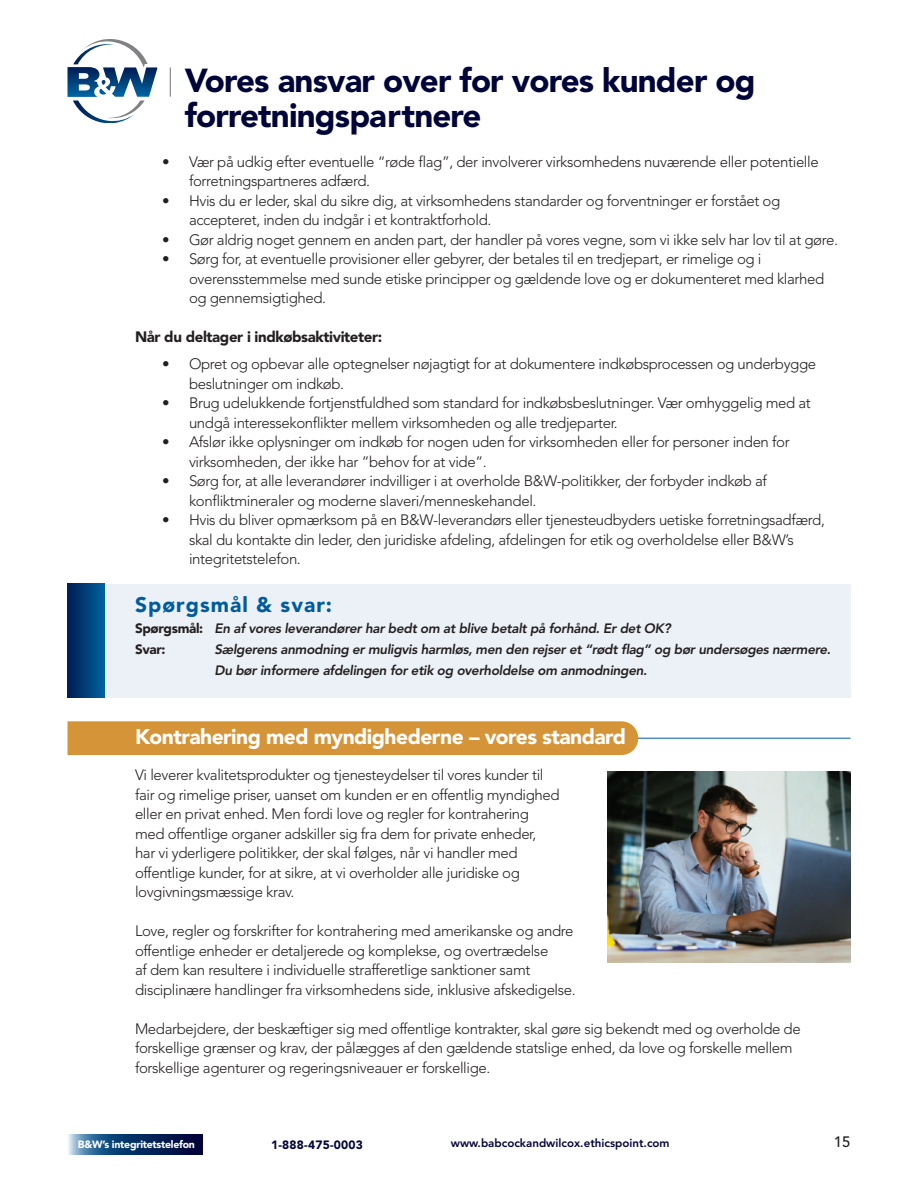
<style>
.page{position:relative;width:918px;height:1188px;background:#fff}
.page>*{position:absolute;margin:0;border:0;box-sizing:border-box;transform-origin:0 0}
.t1{font:900 33px/34.5px "Avenir LT Std";letter-spacing:-.025em;color:#000539}
.H_2{font:900 21px "Avenir LT Std";letter-spacing:-.025em;color:#fff}
.t2{font:900 21px "Avenir LT Std";letter-spacing:.05em;color:#005c9c}
.t3{font:300 15px/19.5px "Avenir LT Std";letter-spacing:-.025em;color:#231f20}
.t4{font:900 15px "Avenir LT Std";letter-spacing:-.025em;color:#231f20}
.t5{font:500 15px "Avenir LT Std";color:#231f20}
.t6{font:italic 800 13.5px/21px "Avenir LT Std";letter-spacing:-.025em;color:#231f20}
.t7{font:900 13.5px "Avenir LT Std";color:#231f20}
.t8{font:900 12px "Avenir LT Std";letter-spacing:.02em;color:#000539}
.t9{font:800 11.55px "Avenir LT Std";color:#000539}
.t10{font:900 10.5px "Avenir LT Std";letter-spacing:-.025em;color:#fff}
.s1{font-weight:900;font-style:normal}
</style>
<div class="page">
<svg style="left:68px;top:1134px;width:134px;height:20px;background:#1c4071"></svg>
<div style="left:100px;top:584px;width:750px;height:114px;background:#ecf1f7"></div>
<svg style="left:68px;top:584px;width:37px;height:114px;background:#004079"></svg>
<hr style="left:108px;top:738px;width:742px;height:1px;background:#005c9c">
<div style="left:68px;top:721px;width:570px;height:34px;background:#d69439"></div>
<img style="left:607px;top:772px;width:243px;height:191px">
<svg style="left:170px;top:68px;width:1px;height:29px"></svg>
<svg style="left:68px;top:39px;width:89px;height:84px"></svg>
<p class="t1" style="left:185px;top:64px;width:572px">Vores ansvar over for vores kunder og forretningspartnere</p>
<p class="t3" style="left:189px;top:152px;width:631px;text-indent:-27px">• Vær på udkig efter eventuelle “røde flag”, der involverer virksomhedens nuværende eller potentielle forretningspartneres adfærd.</p>
<p class="t3" style="left:189px;top:191px;width:593px;text-indent:-27px">• Hvis du er leder, skal du sikre dig, at virksomhedens standarder og forventninger er forstået og accepteret, inden du indgår i et kontraktforhold.</p>
<p class="t3" style="left:162px;top:230px;width:678px">• Gør aldrig noget gennem en anden part, der handler på vores vegne, som vi ikke selv har lov til at gøre.</p>
<p class="t3" style="left:189px;top:249px;width:637px;text-indent:-27px">• Sørg for, at eventuelle provisioner eller gebyrer, der betales til en tredjepart, er rimelige og i overensstemmelse med sunde etiske principper og gældende love og er dokumenteret med klarhed og gennemsigtighed.</p>
<p class="t4" style="left:135px;top:328px;width:249px">Når du deltager i indkøbsaktiviteter:</p>
<p class="t3" style="left:189px;top:354px;width:629px;text-indent:-27px">• Opret og opbevar alle optegnelser nøjagtigt for at dokumentere indkøbsprocessen og underbygge beslutninger om indkøb.</p>
<p class="t3" style="left:189px;top:393px;width:623px;text-indent:-27px">• Brug udelukkende fortjenstfuldhed som standard for indkøbsbeslutninger. Vær omhyggelig med at undgå interessekonflikter mellem virksomheden og alle tredjeparter.</p>
<p class="t3" style="left:189px;top:432px;width:602px;text-indent:-27px">• Afslør ikke oplysninger om indkøb for nogen uden for virksomheden eller for personer inden for virksomheden, der ikke har ”behov for at vide”.</p>
<p class="t3" style="left:189px;top:471px;width:579px;text-indent:-27px">• Sørg for, at alle leverandører indvilliger i at overholde B&amp;W-politikker, der forbyder indkøb af konfliktmineraler og moderne slaveri/menneskehandel.</p>
<p class="t3" style="left:189px;top:510px;width:637px;text-indent:-27px">• Hvis du bliver opmærksom på en B&amp;W-leverandørs eller tjenesteudbyders uetiske forretningsadfærd, skal du kontakte din leder, den juridiske afdeling, afdelingen for etik og overholdelse eller B&amp;W’s integritetstelefon.</p>
<p class="t2" style="left:135px;top:592px;width:199px">Spørgsmål &amp; svar:</p>
<p class="t6" style="left:135px;top:618px;width:537px"><span class="s1">Spørgsmål:</span> En af vores leverandører har bedt om at blive betalt på forhånd. Er det OK?</p>
<p class="t7" style="left:135px;top:641px;width:32px">Svar:</p>
<p class="t6" style="left:214px;top:639px;width:618px">Sælgerens anmodning er muligvis harmløs, men den rejser et “rødt flag” og bør undersøges nærmere.<br>Du bør informere afdelingen for etik og overholdelse om anmodningen.</p>
<p class="H_2" style="left:135px;top:724px;width:493px">Kontrahering med myndighederne – vores standard</p>
<p class="t3" style="left:135px;top:765px;width:426px">Vi leverer kvalitetsprodukter og tjenesteydelser til vores kunder til fair og rimelige priser, uanset om kunden er en offentlig myndighed eller en privat enhed. Men fordi love og regler for kontrahering med offentlige organer adskiller sig fra dem for private enheder, har vi yderligere politikker, der skal følges, når vi handler med offentlige kunder, for at sikre, at vi overholder alle juridiske og lovgivningsmæssige krav.</p>
<p class="t3" style="left:135px;top:921px;width:442px">Love, regler og forskrifter for kontrahering med amerikanske og andre offentlige enheder er detaljerede og komplekse, og overtrædelse<br>af dem kan resultere i individuelle strafferetlige sanktioner samt disciplinære handlinger fra virksomhedens side, inklusive afskedigelse.</p>
<p class="t3" style="left:135px;top:1019px;width:667px">Medarbejdere, der beskæftiger sig med offentlige kontrakter, skal gøre sig bekendt med og overholde de forskellige grænser og krav, der pålægges af den gældende statslige enhed, da love og forskelle mellem forskellige agenturer og regeringsniveauer er forskellige.</p>
<p class="t10" style="left:78px;top:1138px;width:119px">B&amp;W’s integritetstelefon</p>
<p class="t8" style="left:271px;top:1137px;width:93px">1-888-475-0003</p>
<p class="t9" style="left:451px;top:1136px;width:220px">www.babcockandwilcox.ethicspoint.com</p>
<p class="t5" style="left:834px;top:1134px;width:18px">15</p>
</div>
